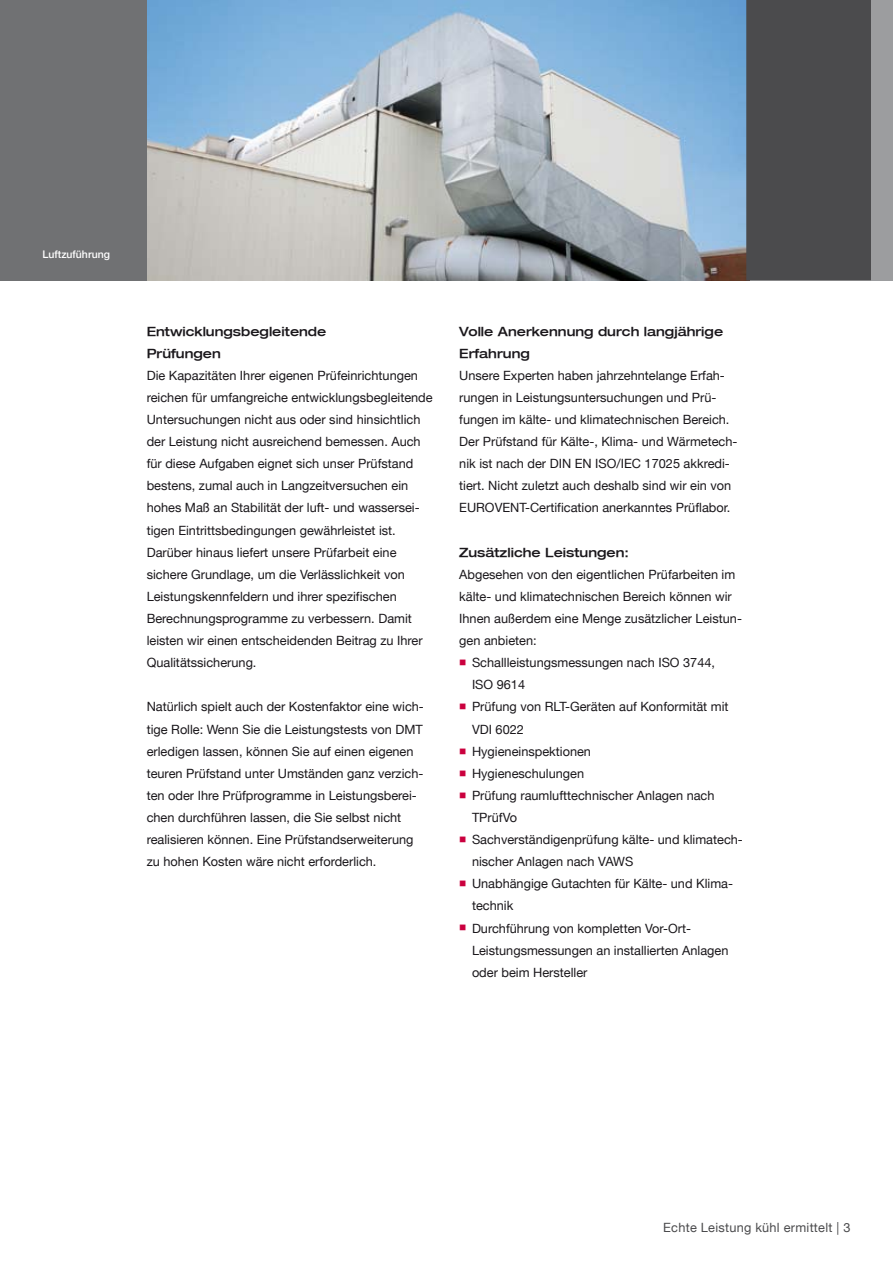
<style>
.page{position:relative;width:893px;height:1263px;background:#fff}
.page>*{position:absolute;margin:0;border:0;box-sizing:border-box;transform-origin:0 0}
.t1{font:12.75px/22px "Helvetica Neue LT";color:#1a171b}
.t2{font:500 expanded 12.75px/22px "Helvetica Neue LT";color:#1a171b}
.t3{font:12.75px "Helvetica Neue LT";letter-spacing:.02em;color:#4b4b4d}
.t4{font:500 10.5px "Helvetica Neue LT";color:#fff}
.s1{color:#ca003e}
</style>
<div class="page">
<img style="left:147px;top:0;width:599px;height:281px">
<div style="left:0;top:0;width:147px;height:281px;background:#707173"></div>
<div style="left:746px;top:0;width:126px;height:281px;background:#4b4b4d"></div>
<div style="left:872px;top:0;width:21px;height:281px;background:#9c9d9f"></div>
<p class="t4" style="left:43px;top:248px;width:69px">Luftzuführung</p>
<p class="t2" style="left:147px;top:320px;width:181px">Entwicklungsbegleitende<br>Prüfungen</p>
<p class="t1" style="left:147px;top:364px;width:287px">Die Kapazitäten Ihrer eigenen Prüfeinrichtungen reichen für umfangreiche entwicklungsbegleitende Untersuchungen nicht aus oder sind hinsichtlich der Leistung nicht ausreichend bemessen. Auch für diese Aufgaben eignet sich unser Prüfstand bestens, zumal auch in Langzeitversuchen ein hohes Maß an Stabilität der luft- und wassersei&shy;tigen Eintrittsbedingungen gewährleistet ist.<br>Darüber hinaus liefert unsere Prüfarbeit eine sichere Grundlage, um die Verlässlichkeit von Leistungskennfeldern und ihrer spezifischen Berechnungsprogramme zu verbessern. Damit leisten wir einen entscheidenden Beitrag zu Ihrer Qualitätssicherung.</p>
<p class="t1" style="left:147px;top:696px;width:279px">Natürlich spielt auch der Kostenfaktor eine wich&shy;tige Rolle: Wenn Sie die Leistungstests von DMT erledigen lassen, können Sie auf einen eigenen teuren Prüfstand unter Umständen ganz verzich&shy;ten oder Ihre Prüfprogramme in Leistungsberei&shy;chen durchführen lassen, die Sie selbst nicht realisieren können. Eine Prüfstandserweiterung zu hohen Kosten wäre nicht erforderlich.</p>
<p class="t2" style="left:459px;top:320px;width:265px">Volle Anerkennung durch langjährige<br>Erfahrung</p>
<p class="t1" style="left:459px;top:364px;width:280px">Unsere Experten haben jahrzehntelange Erfah&shy;rungen in Leistungsuntersuchungen und Prü&shy;fungen im kälte- und klimatechnischen Bereich.<br>Der Prüfstand für Kälte-, Klima- und Wärmetech&shy;nik ist nach der DIN EN ISO/IEC 17025 akkredi&shy;tiert. Nicht zuletzt auch deshalb sind wir ein von EUROVENT-Certification anerkanntes Prüflabor.</p>
<p class="t2" style="left:459px;top:541px;width:171px">Zusätzliche Leistungen:</p>
<p class="t1" style="left:459px;top:563px;width:284px">Abgesehen von den eigentlichen Prüfarbeiten im kälte- und klimatechnischen Bereich können wir Ihnen außerdem eine Menge zusätzlicher Leistun&shy;gen anbieten:</p>
<p class="t1" style="left:472px;top:651px;width:245px;text-indent:-13px"><span class="s1">■</span> Schallleistungsmessungen nach ISO 3744,<br>ISO 9614</p>
<p class="t1" style="left:472px;top:696px;width:258px;text-indent:-13px"><span class="s1">■</span> Prüfung von RLT-Geräten auf Konformität mit<br>VDI 6022</p>
<p class="t1" style="left:459px;top:740px;width:133px"><span class="s1">■</span> Hygieneinspektionen</p>
<p class="t1" style="left:459px;top:762px;width:126px"><span class="s1">■</span> Hygieneschulungen</p>
<p class="t1" style="left:472px;top:784px;width:244px;text-indent:-13px"><span class="s1">■</span> Prüfung raumlufttechnischer Anlagen nach<br>TPrüfVo</p>
<p class="t1" style="left:472px;top:828px;width:272px;text-indent:-13px"><span class="s1">■</span> Sachverständigenprüfung kälte- und klimatech&shy;nischer Anlagen nach VAWS</p>
<p class="t1" style="left:472px;top:873px;width:262px;text-indent:-13px"><span class="s1">■</span> Unabhängige Gutachten für Kälte- und Klima&shy;technik</p>
<p class="t1" style="left:472px;top:917px;width:258px;text-indent:-13px"><span class="s1">■</span> Durchführung von kompletten Vor-Ort-<br>Leistungsmessungen an installierten Anlagen oder beim Hersteller</p>
<p class="t3" style="left:663px;top:1220px;width:189px">Echte Leistung kühl ermittelt | 3</p>
</div>
